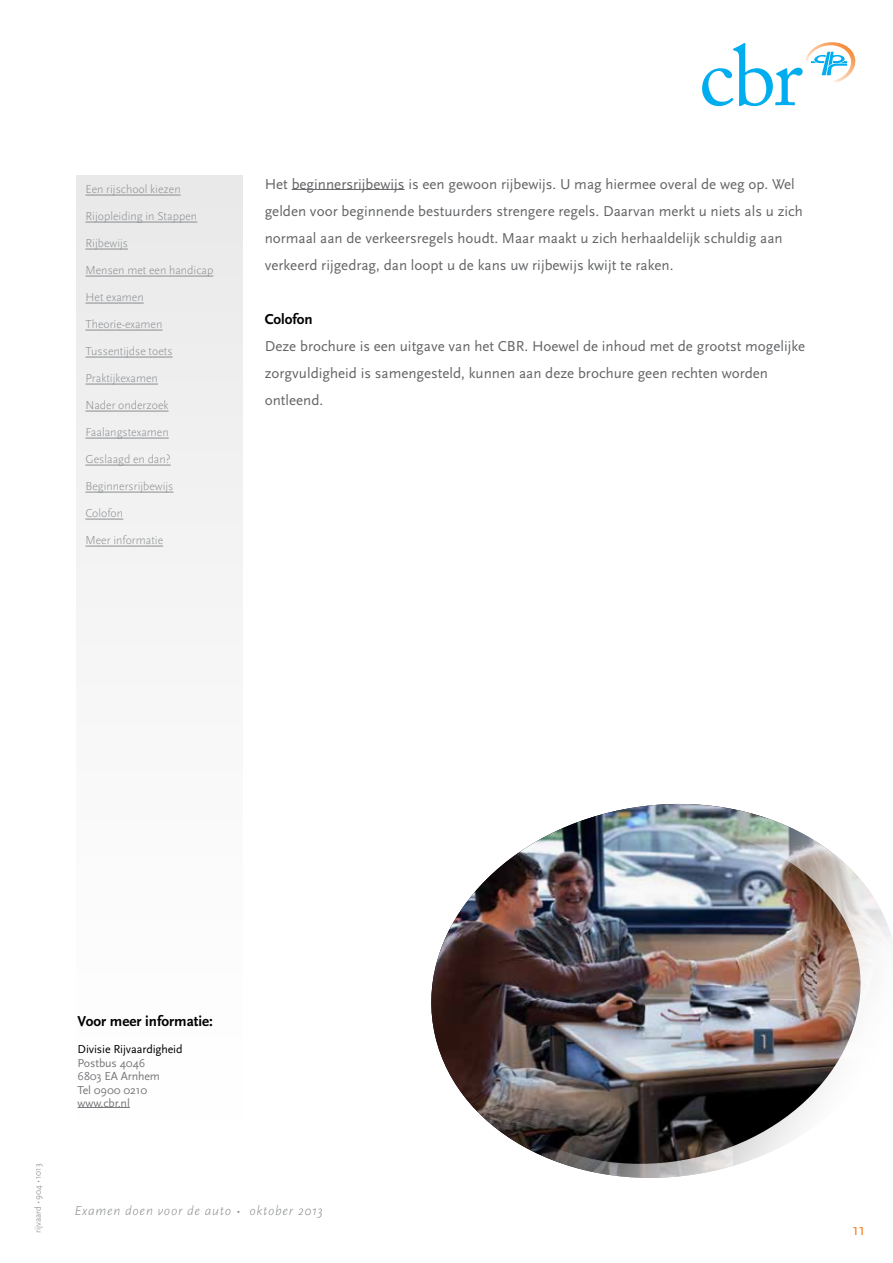
<style>
.page{position:relative;width:893px;height:1263px;background:#fff}
.page>*{position:absolute;margin:0;border:0;box-sizing:border-box;transform-origin:0 0}
.t1{font:16.5px "Scala Sans Pro";color:#f58025}
.t2{font:15px/27px "Scala Sans Pro";color:#636466}
.t3{font:700 15px "Scala Sans Pro";color:#000}
.t4{font:italic 300 13.5px "Scala Sans Pro";letter-spacing:.05em;color:#8a8c8e}
.t5{font:300 12px "Scala Sans Pro";color:#8a8c8e}
.t6{font:12px/13.5px "Scala Sans Pro";letter-spacing:-.01em;color:#77787b}
.t7{font:12px "Scala Sans Pro";letter-spacing:-.01em;color:#000}
.t8{font:300 9px "Scala Sans Pro";color:#77787b}
</style>
<div class="page">
<div style="left:77px;top:175px;width:166px;height:948px;background:#f6f6f6"></div>
<hr style="left:85px;top:195px;width:96px;height:1px;background:#8a8c8e">
<hr style="left:85px;top:222px;width:112px;height:1px;background:#8a8c8e">
<hr style="left:85px;top:249px;width:43px;height:1px;background:#8a8c8e">
<hr style="left:85px;top:276px;width:128px;height:1px;background:#8a8c8e">
<hr style="left:85px;top:303px;width:59px;height:1px;background:#8a8c8e">
<hr style="left:85px;top:330px;width:77px;height:1px;background:#8a8c8e">
<hr style="left:85px;top:357px;width:88px;height:1px;background:#8a8c8e">
<hr style="left:85px;top:384px;width:73px;height:1px;background:#8a8c8e">
<hr style="left:85px;top:411px;width:84px;height:1px;background:#8a8c8e">
<hr style="left:85px;top:438px;width:84px;height:1px;background:#8a8c8e">
<hr style="left:85px;top:465px;width:86px;height:1px;background:#8a8c8e">
<hr style="left:85px;top:492px;width:89px;height:1px;background:#8a8c8e">
<hr style="left:85px;top:519px;width:38px;height:1px;background:#8a8c8e">
<hr style="left:85px;top:546px;width:78px;height:1px;background:#8a8c8e">
<img style="left:431px;top:803px;width:462px;height:375px">
<svg style="left:702px;top:42px;width:153px;height:64px"></svg>
<hr style="left:292px;top:189px;width:113px;height:1px;background:#636466">
<hr style="left:78px;top:1107px;width:52px;height:1px;background:#77787b">
<p class="t5" style="left:85px;top:181px;width:97px">Een rijschool kiezen</p>
<p class="t5" style="left:85px;top:208px;width:113px">Rijopleiding in Stappen</p>
<p class="t5" style="left:85px;top:235px;width:44px">Rijbewijs</p>
<p class="t5" style="left:85px;top:262px;width:129px">Mensen met een handicap</p>
<p class="t5" style="left:85px;top:289px;width:60px">Het examen</p>
<p class="t5" style="left:85px;top:316px;width:79px">Theorie-examen</p>
<p class="t5" style="left:85px;top:343px;width:89px">Tussentijdse toets</p>
<p class="t5" style="left:85px;top:370px;width:74px">Praktijkexamen</p>
<p class="t5" style="left:85px;top:397px;width:85px">Nader onderzoek</p>
<p class="t5" style="left:85px;top:424px;width:85px">Faalangstexamen</p>
<p class="t5" style="left:85px;top:451px;width:87px">Geslaagd en dan?</p>
<p class="t5" style="left:85px;top:478px;width:90px">Beginnersrijbewijs</p>
<p class="t5" style="left:85px;top:505px;width:39px">Colofon</p>
<p class="t5" style="left:85px;top:532px;width:79px">Meer informatie</p>
<p class="t2" style="left:265px;top:170px;width:540px">Het beginnersrijbewijs is een gewoon rijbewijs. U mag hiermee overal de weg op. Wel gelden voor beginnende bestuurders strengere regels. Daarvan merkt u niets als u zich normaal aan de verkeersregels houdt. Maar maakt u zich herhaaldelijk schuldig aan verkeerd rijgedrag, dan loopt u de kans uw rijbewijs kwijt te raken.</p>
<p class="t3" style="left:265px;top:309px;width:50px">Colofon</p>
<p class="t2" style="left:265px;top:332px;width:542px">Deze brochure is een uitgave van het CBR. Hoewel de inhoud met de grootst mogelijke zorgvuldigheid is samengesteld, kunnen aan deze brochure geen rechten worden ontleend.</p>
<p class="t8" style="left:32px;top:1233px;width:71px;rotate:-90deg">rijvaard •904 •1013</p>
<p class="t3" style="left:78px;top:1011px;width:137px">Voor meer informatie:</p>
<p class="t7" style="left:78px;top:1041px;width:107px">Divisie Rijvaardigheid</p>
<p class="t6" style="left:78px;top:1055px;width:84px">Postbus 4046<br>6803 EA Arnhem<br>Tel 0900 0210 www.cbr.nl</p>
<p class="t4" style="left:74px;top:1202px;width:250px">Examen doen voor de auto • oktober 2013</p>
<p class="t1" style="left:853px;top:1219px;width:14px">11</p>
</div>
